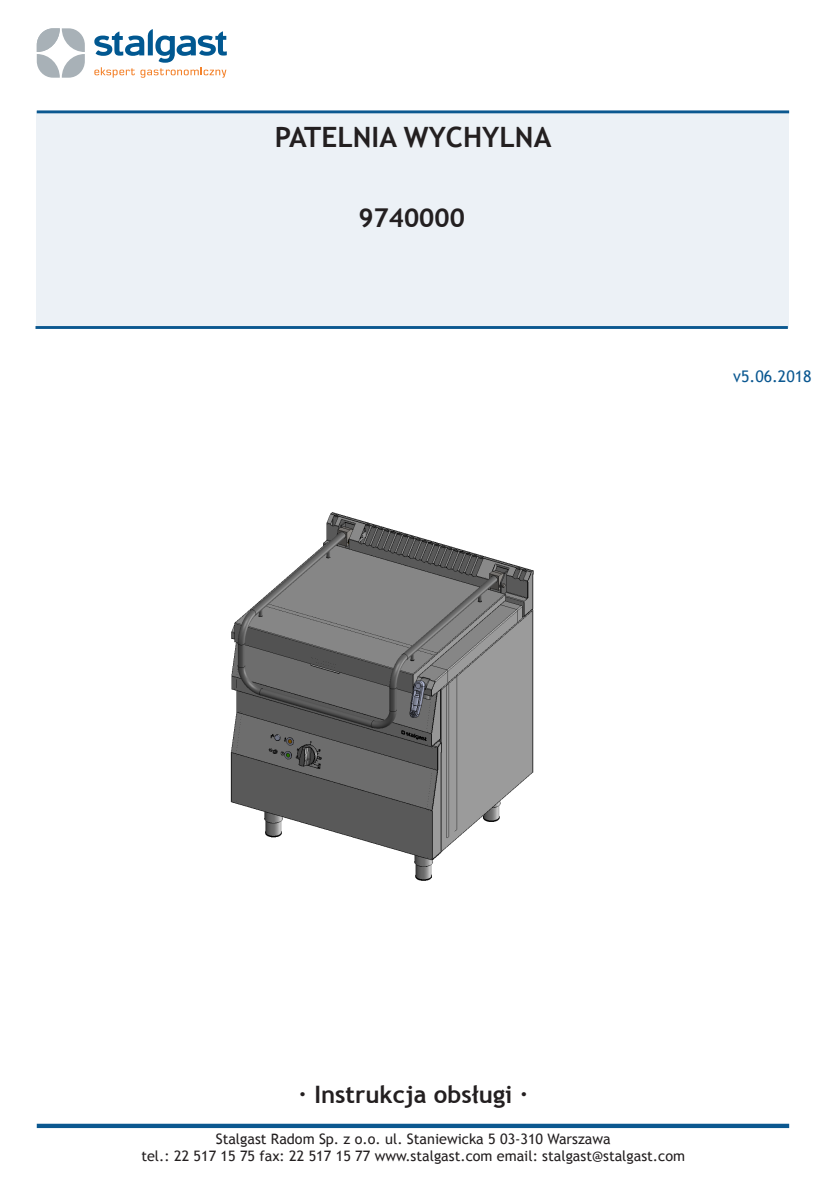
<style>
.page{position:relative;width:840px;height:1191px;background:#fff}
.page>*{position:absolute;margin:0;border:0;box-sizing:border-box;transform-origin:0 0}
.t1{font:700 28px "Trebuchet MS";color:#231f20}
.t2{font:700 26px "Trebuchet MS";color:#231f20}
.t3{font:700 24px "Trebuchet MS";color:#231f20}
.t4{font:16px "Trebuchet MS";color:#0b5891}
.t5{font:14.4px "Trebuchet MS";color:#231f20}
</style>
<div class="page">
<div style="left:37px;top:111px;width:751px;height:216px;background:#ecf1f6"></div>
<svg style="left:94px;top:29px;width:133px;height:49px"></svg>
<svg style="left:37px;top:28px;width:48px;height:50px"></svg>
<div style="left:37px;top:1123px;width:751px;height:5px;background:#0b5890"></div>
<hr style="left:37px;top:110px;width:751px;height:3px;background:#0b5890">
<hr style="left:35px;top:326px;width:752px;height:3px;background:#0b5890">
<img style="left:230px;top:512px;width:304px;height:369px">
<p class="t1" style="left:274px;top:119px;width:278px">PATELNIA WYCHYLNA</p>
<p class="t2" style="left:358px;top:201px;width:108px">9740000</p>
<p class="t4" style="left:732px;top:367px;width:80px">v5.06.2018</p>
<p class="t3" style="left:298px;top:1079px;width:231px">· Instrukcja obsługi ·</p>
<p class="t5" style="left:216px;top:1130px;width:396px">Stalgast Radom Sp. z o.o. ul. Staniewicka 5 03-310 Warszawa</p>
<p class="t5" style="left:141px;top:1147px;width:545px">tel.: 22 517 15 75 fax: 22 517 15 77 www.stalgast.com email: stalgast@stalgast.com</p>
</div>
